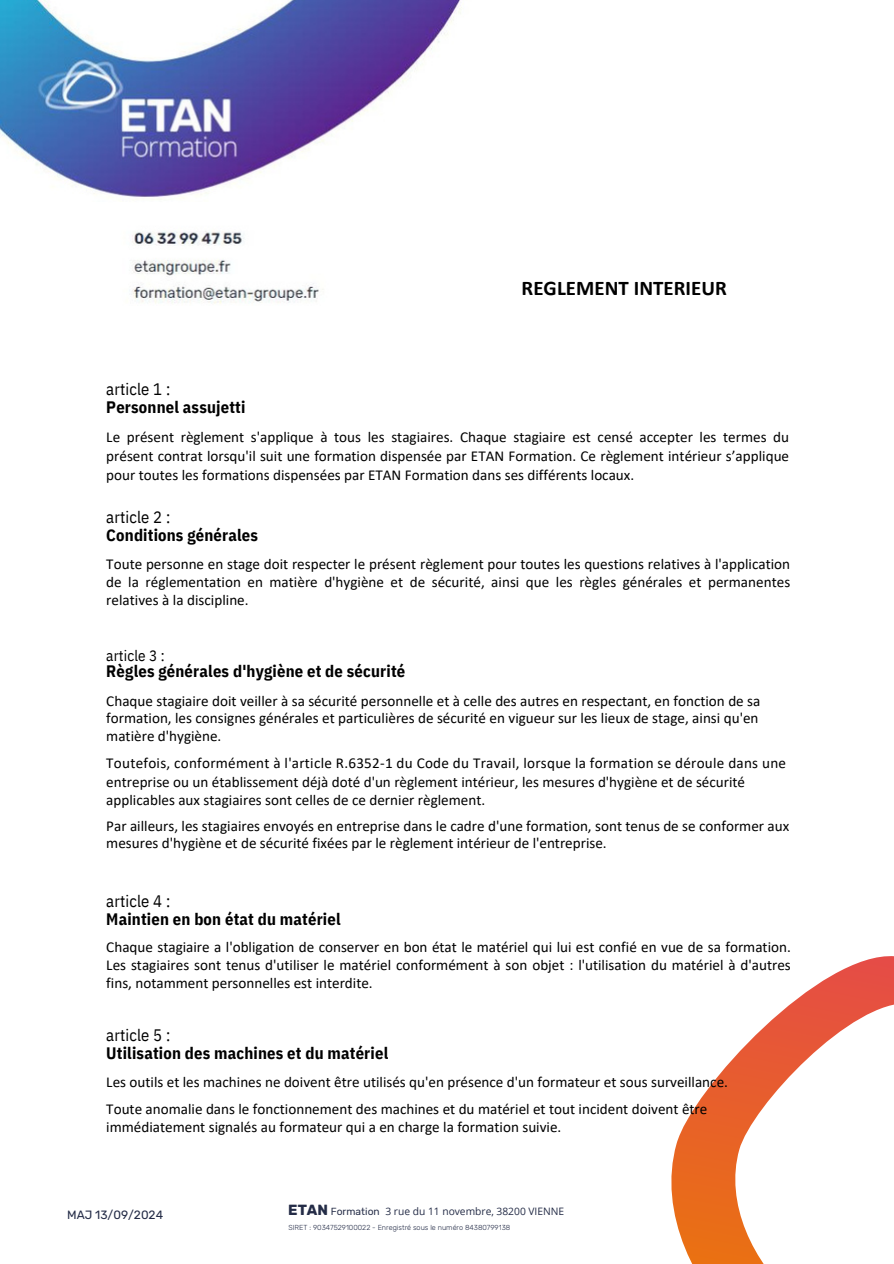
<style>
.page{position:relative;width:894px;height:1264px;background:#fff}
.page>*{position:absolute;margin:0;border:0;box-sizing:border-box;transform-origin:0 0}
.t1{font:700 20.85px "Calibri";letter-spacing:.005em;color:#000}
.t2{font:700 16.5px/18px "IBM Plex Sans Cond";letter-spacing:.01em;color:#000}
.t3{font:15.15px/18px "Calibri";color:#000}
.t4{font:15.15px "IBM Plex Sans Cond";letter-spacing:.01em;color:#000}
.t5{font:700 14.7px "Rubik";color:#242c47}
.t6{font:12px "Rubik";color:#242c47}
.t7{font:10.2px "Open Sans";color:#242c47}
.t8{font:10.2px "Rubik";color:#242c47}
.t9{font:300 7.2px "Rubik";color:#242c47}
.s1{font-weight:400}
</style>
<div class="page">
<img style="left:0;top:0;width:462px;height:304px">
<svg style="left:671px;top:956px;width:222px;height:301px"></svg>
<svg style="left:689px;top:964px;width:204px;height:299px"></svg>
<h2 class="t2" style="left:106px;top:380px;width:140px"><span class="s1">article 1 :<br></span>Personnel assujetti</h2>
<h1 class="t1" style="left:521px;top:279px;width:207px">REGLEMENT INTERIEUR</h1>
<h2 class="t3" style="left:106px;top:428px;width:684px;line-height:19.2px;text-align:justify">Le présent règlement s'applique à tous les stagiaires. Chaque stagiaire est censé accepter les termes du présent contrat lorsqu'il suit une formation dispensée par ETAN Formation. Ce règlement intérieur s’applique pour toutes les formations dispensées par ETAN Formation dans ses différents locaux.</h2>
<h2 class="t2" style="left:106px;top:508px;width:153px"><span class="s1">article 2 :<br></span>Conditions générales</h2>
<h2 class="t3" style="left:106px;top:556px;width:685px;text-align:justify">Toute personne en stage doit respecter le présent règlement pour toutes les questions relatives à l'application de la réglementation en matière d'hygiène et de sécurité, ainsi que les règles générales et permanentes relatives à la discipline.</h2>
<h2 class="t4" style="left:106px;top:645px;width:60px">article 3 :</h2>
<h2 class="t2" style="left:106px;top:662px;width:300px">Règles générales d'hygiène et de sécurité</h2>
<p class="t3" style="left:106px;top:693px;width:655px;line-height:17.4px">Chaque stagiaire doit veiller à sa sécurité personnelle et à celle des autres en respectant, en fonction de sa formation, les consignes générales et particulières de sécurité en vigueur sur les lieux de stage, ainsi qu'en matière d'hygiène.</p>
<p class="t3" style="left:106px;top:755px;width:681px;line-height:18.6px">Toutefois, conformément à l'article R.6352-1 du Code du Travail, lorsque la formation se déroule dans une entreprise ou un établissement déjà doté d'un règlement intérieur, les mesures d'hygiène et de sécurité applicables aux stagiaires sont celles de ce dernier règlement.</p>
<p class="t3" style="left:106px;top:819px;width:684px;line-height:16.8px">Par ailleurs, les stagiaires envoyés en entreprise dans le cadre d'une formation, sont tenus de se conformer aux mesures d'hygiène et de sécurité fixées par le règlement intérieur de l'entreprise.</p>
<h2 class="t2" style="left:106px;top:891px;width:236px"><span class="s1">article 4 :<br></span>Maintien en bon état du matériel</h2>
<h2 class="t3" style="left:106px;top:939px;width:686px;text-align:justify">Chaque stagiaire a l'obligation de conserver en bon état le matériel qui lui est confié en vue de sa formation.<br>Les stagiaires sont tenus d'utiliser le matériel conformément à son objet : l'utilisation du matériel à d'autres fins, notamment personnelles est interdite.</h2>
<h2 class="t2" style="left:106px;top:1026px;width:283px"><span class="s1">article 5 :<br></span>Utilisation des machines et du matériel</h2>
<h2 class="t3" style="left:106px;top:1069px;width:623px;line-height:27px">Les outils et les machines ne doivent être utilisés qu'en présence d'un formateur et sous surveillance.<br>Toute anomalie dans le fonctionnement des machines et du matériel et tout incident doivent être</h2>
<h2 class="t3" style="left:106px;top:1119px;width:456px">immédiatement signalés au formateur qui a en charge la formation suivie.</h2>
<h4 class="t6" style="left:67px;top:1207px;width:97px">MAJ 13/09/2024</h4>
<h2 class="t5" style="left:288px;top:1200px;width:41px">ETAN</h2>
<h3 class="t8" style="left:331px;top:1205px;width:50px">Formation</h3>
<h5 class="t7" style="left:385px;top:1203px;width:180px">3 rue du 11 novembre, 38200 VIENNE</h5>
<h5 class="t9" style="left:288px;top:1223px;width:223px">SIRET : 90347529100022 - Enregistré sous le numéro 84380799138</h5>
</div>
